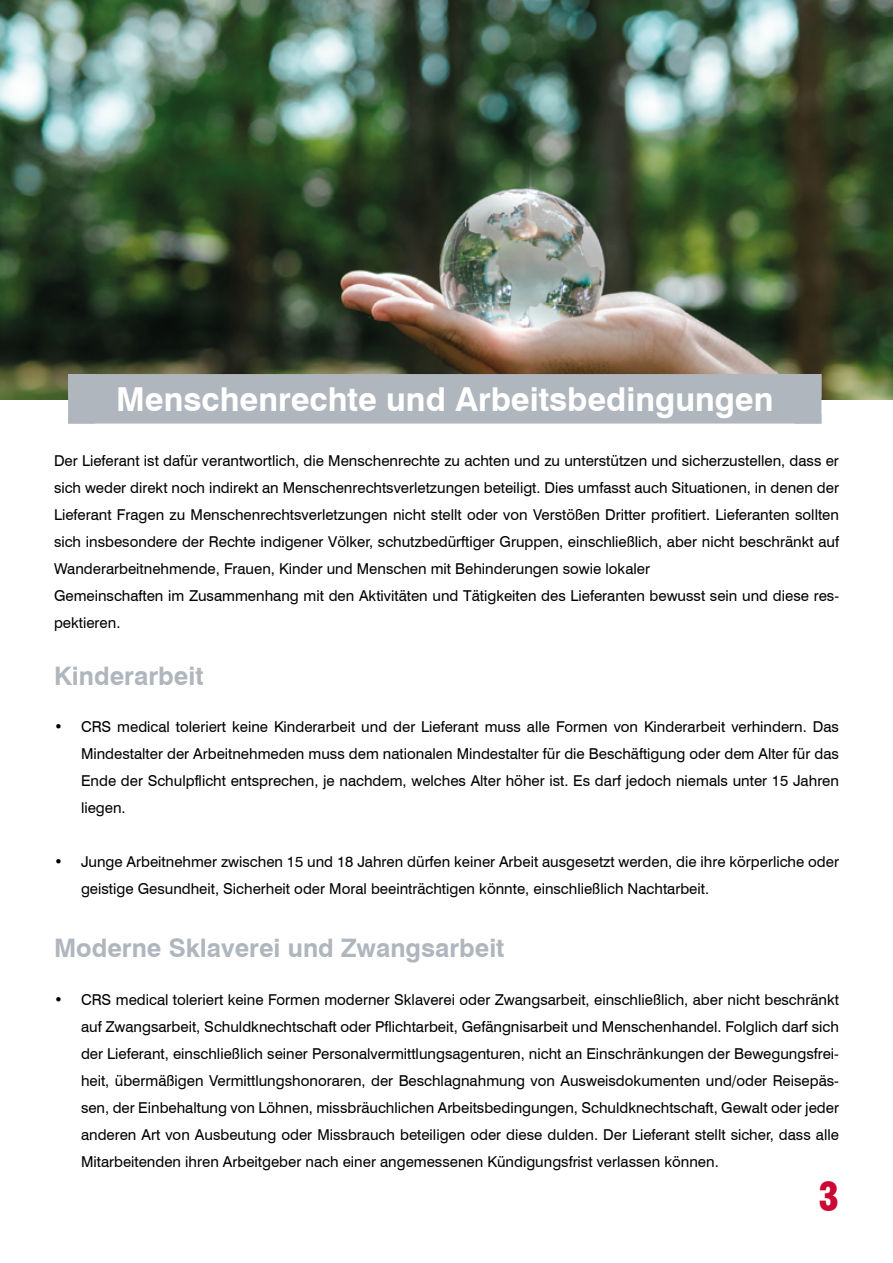
<style>
.page{position:relative;width:893px;height:1263px;background:#fff}
.page>*{position:absolute;margin:0;border:0;box-sizing:border-box;transform-origin:0 0}
.t1{font:900 condensed 39px "Swiss 721 BT";color:#cc0935}
.t2{font:700 33px "Swiss 721 BT";color:#fff}
.t3{font:700 25.5px "Swiss 721 BT";color:#afb6bd}
.t4{font:15px/27px "Swiss 721 BT";color:#000}
</style>
<div class="page">
<img style="left:0;top:0;width:893px;height:400px">
<div style="left:82px;top:386px;width:726px;height:33px;background:#afb6bd"></div>
<div style="left:68px;top:374px;width:27px;height:50px;background:#afb6bd"></div>
<div style="left:794px;top:374px;width:27px;height:50px;background:#afb6bd"></div>
<div style="left:68px;top:374px;width:753px;height:24px;background:#afb6bd"></div>
<div style="left:68px;top:415px;width:753px;height:9px;background:#afb6bd"></div>
<h2 class="t2" style="left:116px;top:379px;width:659px">Menschenrechte und Arbeitsbedingungen</h2>
<p class="t4" style="left:54px;top:447px;width:786px">Der Lieferant ist dafür verantwortlich, die Menschenrechte zu achten und zu unterstützen und sicherzustellen, dass er sich weder direkt noch indirekt an Menschenrechtsverletzungen beteiligt. Dies umfasst auch Situationen, in denen der Lieferant Fragen zu Menschenrechtsverletzungen nicht stellt oder von Verstößen Dritter profitiert. Lieferanten sollten sich insbesondere der Rechte indigener Völker, schutzbedürftiger Gruppen, einschließlich, aber nicht beschränkt auf Wanderarbeitnehmende, Frauen, Kinder und Menschen mit Behinderungen sowie lokaler<br>Gemeinschaften im Zusammenhang mit den Aktivitäten und Tätigkeiten des Lieferanten bewusst sein und diese res&shy;pektieren.</p>
<h3 class="t3" style="left:54px;top:660px;width:151px">Kinderarbeit</h3>
<p class="t4" style="left:81px;top:713px;width:759px;text-align:justify;text-indent:-27px">• CRS medical toleriert keine Kinderarbeit und der Lieferant muss alle Formen von Kinderarbeit verhindern. Das Mindestalter der Arbeitnehmeden muss dem nationalen Mindestalter für die Beschäftigung oder dem Alter für das Ende der Schulpflicht entsprechen, je nachdem, welches Alter höher ist. Es darf jedoch niemals unter 15 Jahren liegen.</p>
<p class="t4" style="left:81px;top:848px;width:759px;text-indent:-27px">• Junge Arbeitnehmer zwischen 15 und 18 Jahren dürfen keiner Arbeit ausgesetzt werden, die ihre körperliche oder geistige Gesundheit, Sicherheit oder Moral beeinträchtigen könnte, einschließlich Nachtarbeit.</p>
<h3 class="t3" style="left:54px;top:932px;width:452px">Moderne Sklaverei und Zwangsarbeit</h3>
<p class="t4" style="left:81px;top:986px;width:759px;text-align:justify;text-indent:-27px">• CRS medical toleriert keine Formen moderner Sklaverei oder Zwangsarbeit, einschließlich, aber nicht beschränkt auf Zwangsarbeit, Schuldknechtschaft oder Pflichtarbeit, Gefängnisarbeit und Menschenhandel. Folglich darf sich der Lieferant, einschließlich seiner Personalvermittlungsagenturen, nicht an Einschränkungen der Bewegungsfrei&shy;heit, übermäßigen Vermittlungshonoraren, der Beschlagnahmung von Ausweisdokumenten und/oder Reisepäs&shy;sen, der Einbehaltung von Löhnen, missbräuchlichen Arbeitsbedingungen, Schuldknechtschaft, Gewalt oder jeder anderen Art von Ausbeutung oder Missbrauch beteiligen oder diese dulden. Der Lieferant stellt sicher, dass alle Mitarbeitenden ihren Arbeitgeber nach einer angemessenen Kündigungsfrist verlassen können.</p>
<h1 class="t1" style="left:818px;top:1173px;width:22px">3</h1>
</div>
